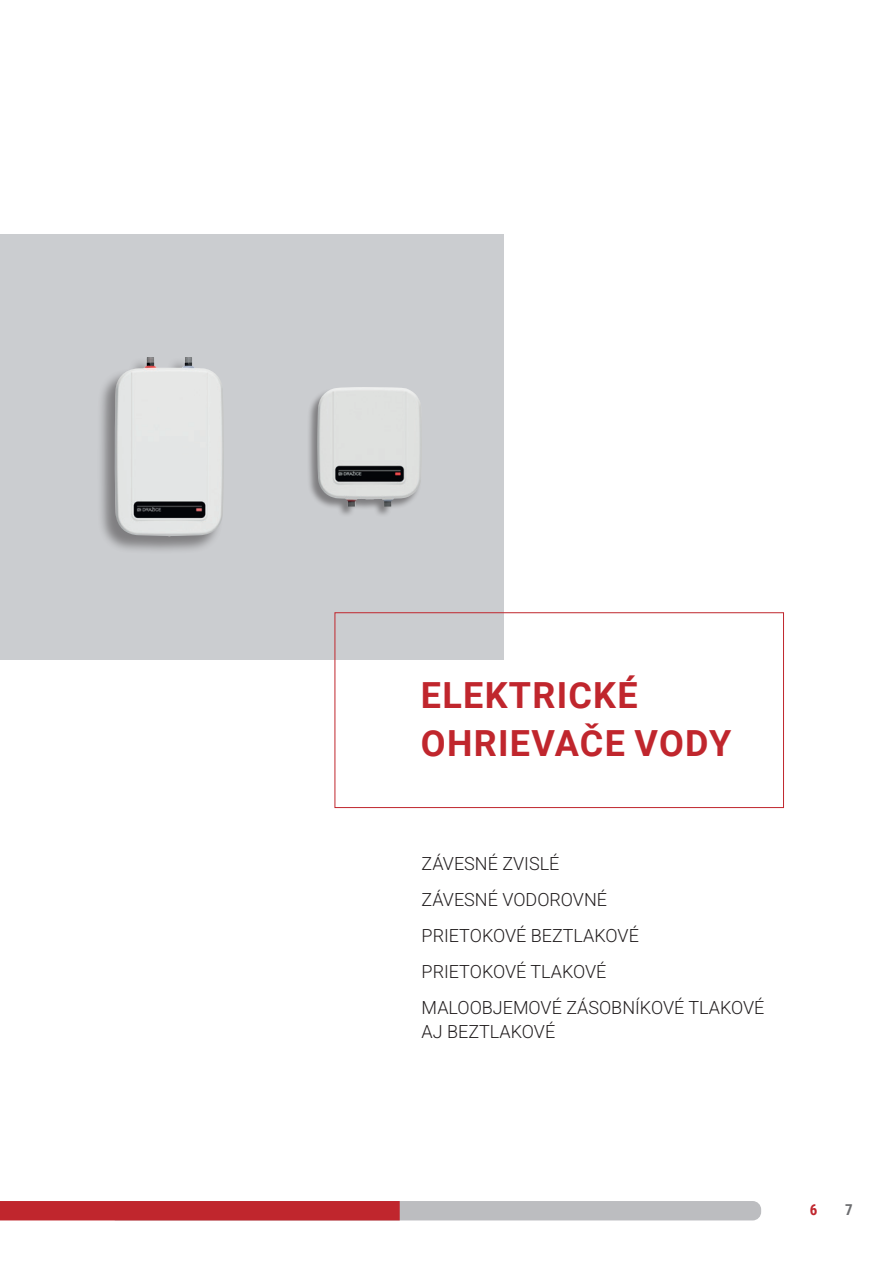
<style>
.page{position:relative;width:893px;height:1263px;background:#fff}
.page>*{position:absolute;margin:0;border:0;box-sizing:border-box;transform-origin:0 0}
.t1{font:700 36px/48px "Roboto";letter-spacing:.035em;color:#c0262d}
.t2{font:18px/36px "Roboto";color:#231f20}
.t3{font:700 15px "Roboto Condensed";color:#c0262d}
.t4{font:700 15px "Roboto Condensed";color:#6c6d70}
</style>
<div class="page">
<div style="left:0;top:234px;width:504px;height:426px;background:#cbcdd0"></div>
<svg style="left:0;top:1201px;width:761px;height:19px;background:#be6d73"></svg>
<div style="left:97px;top:357px;width:127px;height:197px;background:#231f20;opacity:.45"></div>
<img style="left:114px;top:357px;width:110px;height:179px">
<div style="left:335px;top:612px;width:449px;height:196px;border:1px solid #c0262d"></div>
<div style="left:306px;top:387px;width:116px;height:130px;background:#231f20;opacity:.45"></div>
<img style="left:317px;top:387px;width:105px;height:119px">
<h1 class="t1" style="left:421px;top:670px;width:312px">ELEKTRICKÉ<br>OHRIEVAČE VODY</h1>
<p class="t2" style="left:422px;top:845px;width:344px">ZÁVESNÉ ZVISLÉ<br>ZÁVESNÉ VODOROVNÉ<br>PRIETOKOVÉ BEZTLAKOVÉ<br>PRIETOKOVÉ TLAKOVÉ<br>MALOOBJEMOVÉ ZÁSOBNÍKOVÉ TLAKOVÉ</p>
<p class="t2" style="left:422px;top:1013px;width:135px">AJ BEZTLAKOVÉ</p>
<p class="t3" style="left:810px;top:1199px;width:9px">6</p>
<p class="t4" style="left:845px;top:1199px;width:9px">7</p>
</div>
